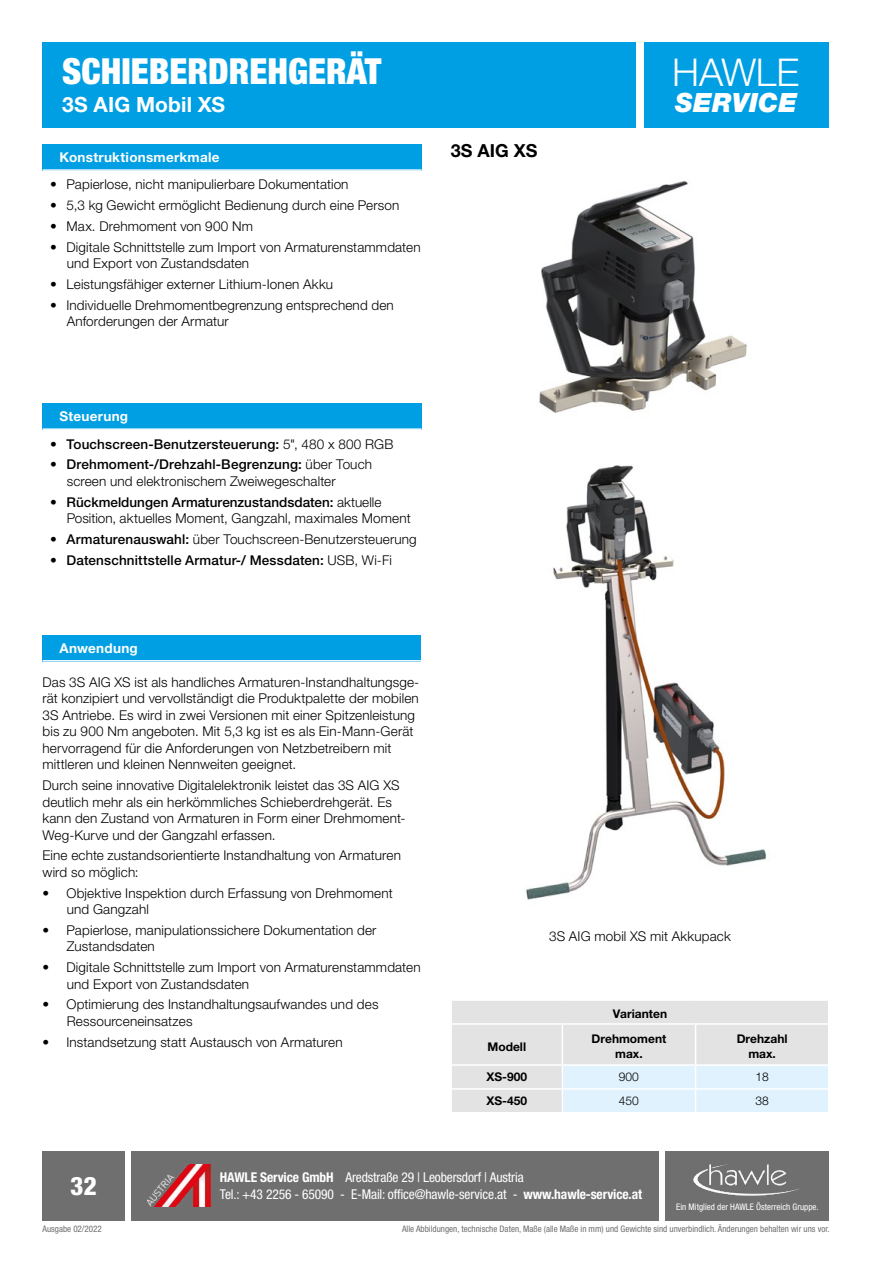
<style>
.page{position:relative;width:893px;height:1263px;background:#fff}
.page>*{position:absolute;margin:0;border:0;box-sizing:border-box;transform-origin:0 0}
.t1{font:300 38.4px "Helvetica Neue LT Pro";letter-spacing:-.005em;color:#fff}
.t2{font:900 condensed 36px "Helvetica Neue LT Pro";color:#fff}
.t3{font:italic 900 26.55px "Helvetica Neue LT Pro";letter-spacing:.005em;color:#fff}
.t4{font:800 condensed 25.5px "Helvetica Neue LT Pro";color:#fff}
.t5{font:700 21px "Helvetica Neue LT Pro";letter-spacing:.005em;color:#fff}
.t6{font:700 18px "Helvetica Neue LT Pro";color:#000}
.t7{font:300 13.5px/16.5px "Helvetica Neue LT Pro";letter-spacing:.01em;color:#000}
.t8{font:condensed 13.5px/16.2px "Helvetica Neue LT Pro";letter-spacing:-.01em;color:#fff}
.t9{font:500 13.5px "Helvetica Neue LT Pro";letter-spacing:.01em;color:#000}
.t10{font:700 13.5px "Helvetica Neue LT Pro";letter-spacing:.02em;color:#fff}
.t11{font:700 12px/14.4px "Helvetica Neue LT Pro";color:#000;text-align:center}
.t12{font:300 12px "Helvetica Neue LT Pro";color:#000}
.t13{font:condensed 9px "Helvetica Neue LT Pro";color:#706f6f}
.t14{font:condensed 9px "Helvetica Neue LT Pro";color:#fff}
.s1{font-weight:300}
.s2{font-weight:500}
.s3{font-weight:700}
</style>
<div class="page">
<div style="left:43px;top:43px;width:593px;height:85px;background:#009fe3"></div>
<div style="left:131px;top:1151px;width:528px;height:69px;background:#706f6f"></div>
<img style="left:147px;top:1164px;width:64px;height:42px">
<div style="left:644px;top:43px;width:185px;height:85px;background:#009fe3"></div>
<div style="left:665px;top:1151px;width:164px;height:69px;background:#706f6f"></div>
<img style="left:693px;top:1164px;width:106px;height:32px">
<div style="left:43px;top:1151px;width:82px;height:69px;background:#706f6f"></div>
<img style="left:539px;top:181px;width:208px;height:232px">
<div style="left:43px;top:145px;width:379px;height:26px;background:#009fe3"></div>
<hr style="left:43px;top:169px;width:379px;height:2px;background:#fff">
<div style="left:43px;top:404px;width:379px;height:26px;background:#009fe3"></div>
<hr style="left:43px;top:428px;width:379px;height:2px;background:#fff">
<div style="left:43px;top:635px;width:378px;height:27px;background:#009fe3"></div>
<hr style="left:43px;top:660px;width:378px;height:2px;background:#fff">
<svg style="left:452px;top:1001px;width:376px;height:111px;background:#e3e8eb"></svg>
<img style="left:526px;top:465px;width:241px;height:435px">
<h2 class="t2" style="left:62px;top:49px;width:321px">SCHIEBERDREHGERÄT</h2>
<h3 class="t5" style="left:62px;top:91px;width:164px">3S AIG Mobil XS</h3>
<p class="t10" style="left:60px;top:149px;width:162px">Konstruktionsmerkmale</p>
<p class="t7" style="left:50px;top:176px;width:300px">• Papierlose, nicht manipulierbare Dokumentation</p>
<p class="t7" style="left:50px;top:197px;width:351px">• 5,3 kg Gewicht ermöglicht Bedienung durch eine Person</p>
<p class="t7" style="left:50px;top:218px;width:205px">• Max. Drehmoment von 900 Nm</p>
<p class="t7" style="left:67px;top:238px;width:355px;text-indent:-17px">• Digitale Schnittstelle zum Import von Armaturenstammdaten und Export von Zustandsdaten</p>
<p class="t7" style="left:50px;top:276px;width:285px">• Leistungsfähiger externer Lithium-Ionen Akku</p>
<p class="t7" style="left:67px;top:296px;width:329px;text-indent:-17px">• Individuelle Drehmomentbegrenzung entsprechend den<br>Anforderungen der Armatur</p>
<h3 class="t6" style="left:451px;top:140px;width:88px">3S AIG XS</h3>
<h1 class="t1" style="left:672px;top:49px;width:128px">HAWLE</h1>
<h3 class="t3" style="left:675px;top:86px;width:123px">SERVICE</h3>
<p class="t10" style="left:60px;top:408px;width:70px">Steuerung</p>
<p class="t9" style="left:50px;top:436px;width:345px"><span class="s1">•</span> Touchscreen-Benutzersteuerung: <span class="s1">5", 480 x 800 RGB</span></p>
<p class="t7" style="left:67px;top:456px;width:307px;text-indent:-17px">• <span class="s2">Drehmoment-/Drehzahl-Begrenzung:</span> über Touch screen und elektronischem Zweiwegeschalter</p>
<p class="t7" style="left:67px;top:493px;width:346px;text-indent:-17px">• <span class="s2">Rückmeldungen Armaturenzustandsdaten:</span> aktuelle<br>Position, aktuelles Moment, Gangzahl, maximales Moment</p>
<p class="t7" style="left:50px;top:530px;width:368px">• <span class="s2">Armaturenauswahl:</span> über Touchscreen-Benutzersteuerung</p>
<p class="t9" style="left:50px;top:552px;width:343px"><span class="s1">•</span> Datenschnittstelle Armatur-/ Messdaten: <span class="s1">USB, Wi-Fi</span></p>
<p class="t10" style="left:60px;top:639px;width:80px">Anwendung</p>
<p class="t7" style="left:43px;top:673px;width:378px">Das 3S AIG XS ist als handliches Armaturen-Instandhaltungsge&shy;rät konzipiert und vervollständigt die Produktpalette der mobilen 3S Antriebe. Es wird in zwei Versionen mit einer Spitzenleistung bis zu 900 Nm angeboten. Mit 5,3 kg ist es als Ein-Mann-Gerät hervorragend für die Anforderungen von Netzbetreibern mit mittleren und kleinen Nennweiten geeignet.</p>
<p class="t7" style="left:43px;top:777px;width:365px">Durch seine innovative Digitalelektronik leistet das 3S AIG XS deutlich mehr als ein herkömmliches Schieberdrehgerät. Es kann den Zustand von Armaturen in Form einer Drehmoment-Weg-Kurve und der Gangzahl erfassen.</p>
<p class="t7" style="left:43px;top:847px;width:360px">Eine echte zustandsorientierte Instandhaltung von Armaturen wird so möglich:</p>
<p class="t7" style="left:67px;top:884px;width:328px;text-indent:-24px">• Objektive Inspektion durch Erfassung von Drehmoment und Gangzahl</p>
<p class="t7" style="left:67px;top:921px;width:311px;text-indent:-24px">• Papierlose, manipulationssichere Dokumentation der<br>Zustandsdaten</p>
<p class="t7" style="left:67px;top:959px;width:355px;text-indent:-24px">• Digitale Schnittstelle zum Import von Armaturenstammdaten und Export von Zustandsdaten</p>
<p class="t7" style="left:67px;top:996px;width:313px;text-indent:-24px">• Optimierung des Instandhaltungsaufwandes und des<br>Ressourceneinsatzes</p>
<p class="t7" style="left:43px;top:1033px;width:302px">• Instandsetzung statt Austausch von Armaturen</p>
<p class="t7" style="left:549px;top:928px;width:183px">3S AIG mobil XS mit Akkupack</p>
<p class="t11" style="left:613px;top:1006px;width:56px">Varianten</p>
<p class="t11" style="left:487px;top:1039px;width:40px">Modell</p>
<p class="t11" style="left:591px;top:1031px;width:76px">Drehmoment max.</p>
<p class="t11" style="left:737px;top:1031px;width:52px">Drehzahl max.</p>
<p class="t11" style="left:486px;top:1069px;width:42px">XS-900</p>
<p class="t12" style="left:619px;top:1070px;width:22px">900</p>
<p class="t12" style="left:755px;top:1070px;width:15px">18</p>
<p class="t11" style="left:486px;top:1093px;width:42px">XS-450</p>
<p class="t12" style="left:619px;top:1093px;width:22px">450</p>
<p class="t12" style="left:755px;top:1093px;width:15px">38</p>
<h3 class="t4" style="left:70px;top:1170px;width:28px">32</h3>
<p class="t13" style="left:43px;top:1224px;width:61px">Ausgabe 02/2022</p>
<p class="t8" style="left:220px;top:1169px;width:424px"><span class="s3">HAWLE Service GmbH</span> Aredstraße 29 | Leobersdorf | Austria<br>Tel.: +43 2256 - 65090 - E-Mail: office@hawle-service.at - <span class="s3">www.hawle-service.at</span></p>
<p class="t14" style="left:676px;top:1201px;width:144px">Ein Mitglied der HAWLE Österreich Gruppe.</p>
<p class="t13" style="left:402px;top:1224px;width:429px">Alle Abbildungen, technische Daten, Maße (alle Maße in mm) und Gewichte sind unverbindlich. Änderungen behalten wir uns vor.</p>
</div>
